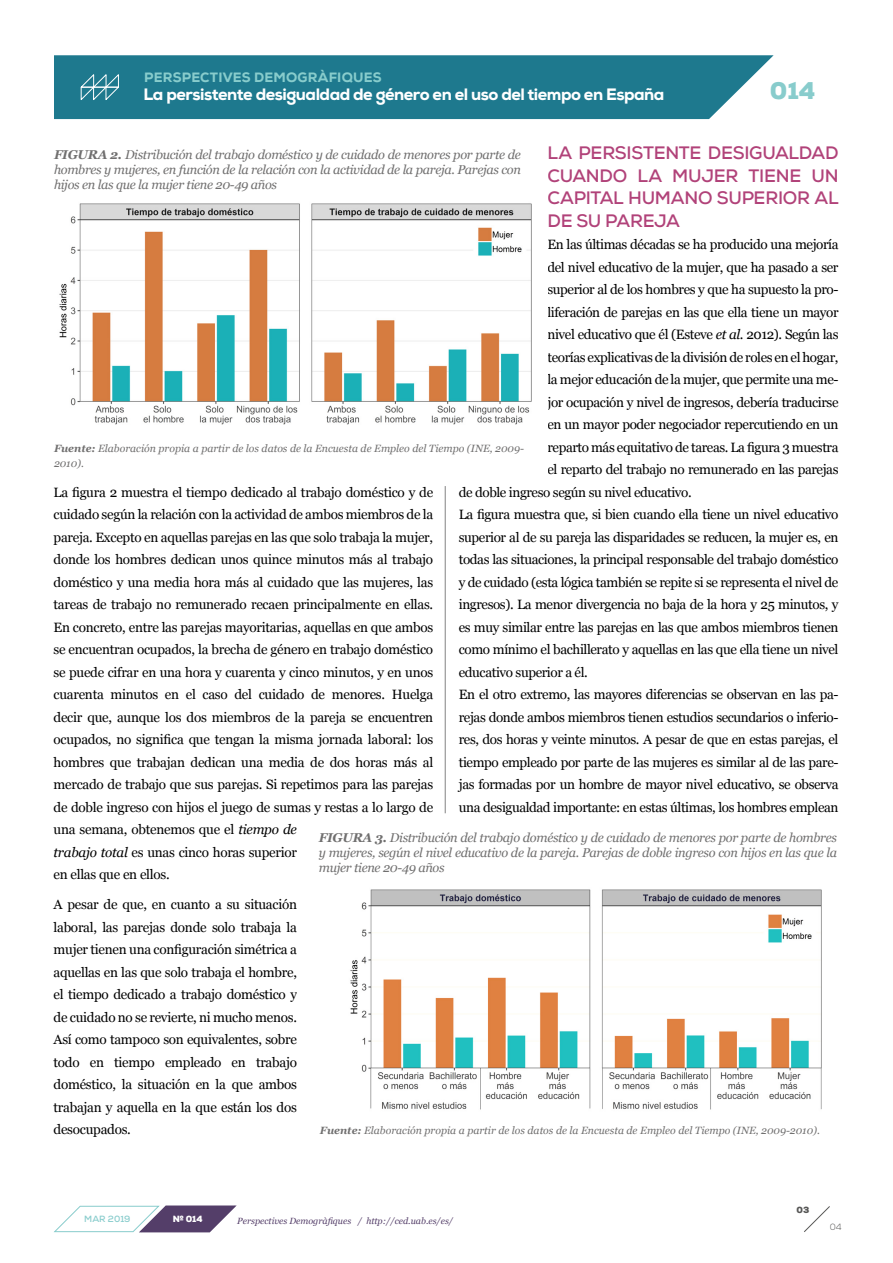
<style>
.page{position:relative;width:893px;height:1263px;background:#fff}
.page>*{position:absolute;margin:0;border:0;box-sizing:border-box;transform-origin:0 0}
.t1{font:900 24.15px "Nexa";color:#8cc}
.t2{font:700 18px/22.5px "Nexa";letter-spacing:-.015em;color:#b14279;text-align:justify}
.t3{font:800 16.5px "Nexa";letter-spacing:-.03em;color:#fff}
.t4{font:13.5px/22.5px "Georgia";letter-spacing:-.03em;color:#000}
.t5{font:800 13.5px "Nexa";letter-spacing:.015em;color:#8cc}
.t6{font:italic 12.75px/15px "Georgia";letter-spacing:-.025em;color:#706f6f;text-align:justify}
.t7{font:italic 10.5px/15px "Georgia";color:#706f6f}
.t8{font:italic 9px "Georgia";color:#543e69}
.t9{font:700 9px "Nexa";color:#8cc}
.t10{font:900 9px "Nexa";color:#fff}
.t11{font:900 9px "Nexa";color:#575756}
.t12{font:300 9px "Nexa";color:#575756}
.s1{font-style:italic}
.s2{font-weight:700}
</style>
<div class="page">
<hr style="left:445px;top:486px;width:1px;height:327px;background:#000">
<img style="left:59px;top:203px;width:473px;height:222px">
<img style="left:350px;top:889px;width:472px;height:221px">
<div style="left:54px;top:55px;width:720px;height:64px;background:#1e798e"></div>
<svg style="left:79px;top:73px;width:41px;height:28px"></svg>
<svg style="left:54px;top:1205px;width:183px;height:28px"></svg>
<svg style="left:804px;top:1206px;width:26px;height:26px"></svg>
<p class="t5" style="left:144px;top:69px;width:239px">PERSPECTIVES DEMOGRÀFIQUES</p>
<p class="t3" style="left:144px;top:83px;width:522px">La persistente desigualdad de género en el uso del tiempo en España</p>
<h1 class="t1" style="left:770px;top:75px;width:47px">014</h1>
<h2 class="t2" style="left:547px;top:142px;width:293px">LA PERSISTENTE DESIGUALDAD CUANDO LA MUJER TIENE UN CAPITAL HUMANO SUPERIOR AL DE SU PAREJA</h2>
<p class="t4" style="left:547px;top:233px;width:293px">En las últimas décadas se ha producido una mejoría</p>
<p class="t4" style="left:547px;top:256px;width:292px">del nivel educativo de la mujer, que ha pasado a ser</p>
<p class="t4" style="left:547px;top:278px;width:292px">superior al de los hombres y que ha supuesto la pro-</p>
<p class="t4" style="left:547px;top:301px;width:293px">liferación de parejas en las que ella tiene un mayor</p>
<p class="t4" style="left:547px;top:323px;width:293px">nivel educativo que él (Esteve <span class="s1">et al</span>. 2012). Según las</p>
<p class="t4" style="left:547px;top:346px;width:292px">teorías explicativas de la división de roles en el hogar,</p>
<p class="t4" style="left:547px;top:368px;width:293px">la mejor educación de la mujer, que permite una me-</p>
<p class="t4" style="left:547px;top:391px;width:293px">jor ocupación y nivel de ingresos, debería traducirse</p>
<p class="t4" style="left:547px;top:413px;width:292px">en un mayor poder negociador repercutiendo en un</p>
<p class="t4" style="left:547px;top:436px;width:293px">reparto más equitativo de tareas. La figura 3 muestra</p>
<p class="t4" style="left:547px;top:458px;width:293px">el reparto del trabajo no remunerado en las parejas</p>
<p class="t4" style="left:459px;top:481px;width:234px">de doble ingreso según su nivel educativo.</p>
<p class="t4" style="left:459px;top:503px;width:381px">La figura muestra que, si bien cuando ella tiene un nivel educativo</p>
<p class="t4" style="left:459px;top:526px;width:381px">superior al de su pareja las disparidades se reducen, la mujer es, en</p>
<p class="t4" style="left:459px;top:548px;width:381px">todas las situaciones, la principal responsable del trabajo doméstico</p>
<p class="t4" style="left:459px;top:571px;width:381px">y de cuidado (esta lógica también se repite si se representa el nivel de</p>
<p class="t4" style="left:459px;top:593px;width:381px">ingresos). La menor divergencia no baja de la hora y 25 minutos, y</p>
<p class="t4" style="left:459px;top:616px;width:381px">es muy similar entre las parejas en las que ambos miembros tienen</p>
<p class="t4" style="left:459px;top:638px;width:381px">como mínimo el bachillerato y aquellas en las que ella tiene un nivel</p>
<p class="t4" style="left:459px;top:661px;width:130px">educativo superior a él.</p>
<p class="t4" style="left:459px;top:683px;width:381px">En el otro extremo, las mayores diferencias se observan en las pa-</p>
<p class="t4" style="left:459px;top:706px;width:381px">rejas donde ambos miembros tienen estudios secundarios o inferio-</p>
<p class="t4" style="left:459px;top:728px;width:381px">res, dos horas y veinte minutos. A pesar de que en estas parejas, el</p>
<p class="t4" style="left:459px;top:751px;width:381px">tiempo empleado por parte de las mujeres es similar al de las pare-</p>
<p class="t4" style="left:459px;top:773px;width:381px">jas formadas por un hombre de mayor nivel educativo, se observa</p>
<p class="t4" style="left:459px;top:796px;width:381px">una desigualdad importante: en estas últimas, los hombres emplean</p>
<p class="t6" style="left:319px;top:830px;width:520px"><span class="s2">FIGURA 3.</span> Distribución del trabajo doméstico y de cuidado de menores por parte de hombres y mujeres, según el nivel educativo de la pareja. Parejas de doble ingreso con hijos en las que la mujer tiene 20-49 años</p>
<p class="t6" style="left:54px;top:147px;width:468px"><span class="s2">FIGURA 2.</span> Distribución del trabajo doméstico y de cuidado de menores por parte de hombres y mujeres, en función de la relación con la actividad de la pareja. Parejas con hijos en las que la mujer tiene 20-49 años</p>
<p class="t7" style="left:54px;top:440px;width:471px"><span class="s2">Fuente:</span> Elaboración propia a partir de los datos de la Encuesta de Empleo del Tiempo (INE, 2009-<br>2010).</p>
<p class="t4" style="left:54px;top:481px;width:381px">La figura 2 muestra el tiempo dedicado al trabajo doméstico y de cuidado según la relación con la actividad de ambos miembros de la pareja. Excepto en aquellas parejas en las que solo trabaja la mujer, donde los hombres dedican unos quince minutos más al trabajo doméstico y una media hora más al cuidado que las mujeres, las tareas de trabajo no remunerado recaen principalmente en ellas.<br>En concreto, entre las parejas mayoritarias, aquellas en que ambos se encuentran ocupados, la brecha de género en trabajo doméstico se puede cifrar en una hora y cuarenta y cinco minutos, y en unos cuarenta minutos en el caso del cuidado de menores. Huelga decir que, aunque los dos miembros de la pareja se encuentren ocupados, no significa que tengan la misma jornada laboral: los hombres que trabajan dedican una media de dos horas más al mercado de trabajo que sus parejas. Si repetimos para las parejas de doble ingreso con hijos el juego de sumas y restas a lo largo de una semana, obtenemos que el <span class="s1">tiempo de<br>trabajo total</span> es unas cinco horas superior<br>en ellas que en ellos.</p>
<p class="t4" style="left:54px;top:893px;width:245px;text-align:justify">A pesar de que, en cuanto a su situación laboral, las parejas donde solo trabaja la mujer tienen una configuración simétrica a aquellas en las que solo trabaja el hombre, el tiempo dedicado a trabajo doméstico y de cuidado no se revierte, ni mucho menos.<br>Así como tampoco son equivalentes, sobre todo en tiempo empleado en trabajo doméstico, la situación en la que ambos trabajan y aquella en la que están los dos desocupados.</p>
<p class="t7" style="left:320px;top:1123px;width:501px"><span class="s2">Fuente:</span> Elaboración propia a partir de los datos de la Encuesta de Empleo del Tiempo (INE, 2009-2010).</p>
<p class="t9" style="left:84px;top:1213px;width:48px">MAR 2019</p>
<p class="t10" style="left:173px;top:1213px;width:32px">Nº 014</p>
<p class="t8" style="left:237px;top:1215px;width:217px">Perspectives Demogràfiques / http://ced.uab.es/es/</p>
<p class="t11" style="left:797px;top:1204px;width:14px">03</p>
<p class="t12" style="left:830px;top:1221px;width:13px">04</p>
</div>
